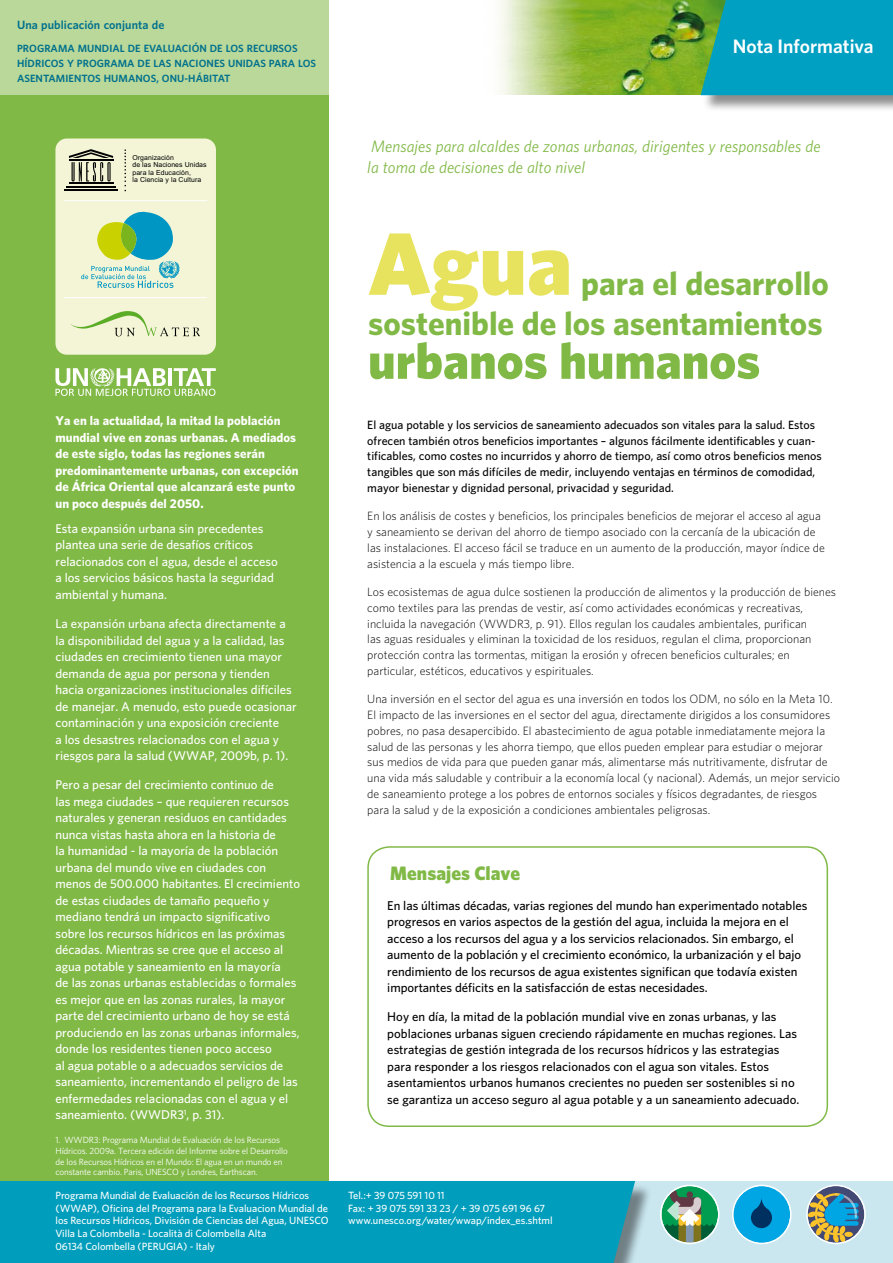
<style>
.page{position:relative;width:893px;height:1263px;background:#fff}
.page>*{position:absolute;margin:0;border:0;box-sizing:border-box;transform-origin:0 0}
.t1{font:900 88.5px "Whitney";color:#e7e35e}
.t2{font:900 51px "Whitney";color:#81b947}
.t3{font:700 33px/40.5px "Whitney";color:#81b947;text-align:right}
.t4{font:500 21px "Whitney";color:#fff}
.t5{font:600 19.5px "Whitney";color:#fff}
.t6{font:900 19.5px "Whitney";color:#81b947}
.t7{font:italic 16.5px/21px "Whitney";letter-spacing:.005em;color:#81b947}
.t8{font:500 12.75px/16.5px "Whitney";color:#fff}
.t9{font:500 12.75px/16.5px "Whitney";letter-spacing:-.005em;color:#000}
.t10{font:700 12.75px/16.5px "Whitney";letter-spacing:.005em;color:#fff}
.t11{font:300 12px/15.8px "Whitney";color:#000}
.t12{font:500 12px/15.8px "Whitney";color:#000}
.t13{font:600 12px "Whitney";letter-spacing:.005em;color:#00708d}
.t14{font:500 10.5px/12.6px "Whitney";color:#fff}
.t15{font:600 10.5px/15px "Whitney";letter-spacing:.005em;color:#00708d}
.t16{font:9px/10.8px "Whitney";letter-spacing:-.015em;color:#fff}
.t17{font:6.9px/7.5px "Arial";letter-spacing:.01em;color:#000}
</style>
<div class="page">
<div style="left:0;top:0;width:329px;height:1209px;background:#81b947"></div>
<div style="left:0;top:0;width:329px;height:94px;background:#b9d899"></div>
<div style="left:0;top:1181px;width:602px;height:82px;background:#009ebc"></div>
<div style="left:55px;top:138px;width:161px;height:217px;background:#f3f5d6;border-radius:11px"></div>
<svg style="left:71px;top:311px;width:129px;height:25px"></svg>
<svg style="left:81px;top:211px;width:98px;height:77px"></svg>
<hr style="left:64px;top:297px;width:143px;height:1px;background:#fff">
<hr style="left:64px;top:200px;width:143px;height:1px;background:#fff">
<svg style="left:124px;top:149px;width:2px;height:42px"></svg>
<hr style="left:69px;top:182px;width:44px;height:2px;background:#000">
<hr style="left:66px;top:186px;width:50px;height:1px;background:#000">
<hr style="left:64px;top:189px;width:54px;height:2px;background:#000">
<svg style="left:69px;top:149px;width:44px;height:32px"></svg>
<svg style="left:602px;top:1181px;width:291px;height:82px"></svg>
<img style="left:500px;top:0;width:201px;height:95px">
<div style="left:701px;top:0;width:192px;height:112px;background:#000;opacity:.45"></div>
<svg style="left:701px;top:0;width:192px;height:95px"></svg>
<div style="left:367px;top:846px;width:461px;height:281px;border:2px solid #81b947;border-radius:21px"></div>
<svg style="left:55px;top:368px;width:161px;height:28px"></svg>
<p class="t13" style="left:17px;top:16px;width:149px">UNA PUBLICACIÓN CONJUNTA DE</p>
<p class="t15" style="left:17px;top:41px;width:70px">PROGRAMA MUN</p>
<p class="t15" style="left:17px;top:41px;width:301px;text-indent:85px">DIAL DE EVALUACI ÓN DE LOS RECU RSOS<br>HÍDRI COS Y PROGRAMA DE LAS NACI ON ES UNI DAS PARA LOS<br>ASENTAMI ENTOS HUMANOS, ONU-HÁBITAT</p>
<h3 class="t4" style="left:753px;top:32px;width:117px">Briefing Note</h3>
<h3 class="t5" style="left:733px;top:33px;width:142px">NOTA INFORMATIVA</h3>
<p class="t17" style="left:132px;top:154px;width:76px">Organización<br>de las Naciones Unidas para la Educación,<br>la Ciencia y la Cultura</p>
<p class="t10" style="left:55px;top:412px;width:245px">Ya en la actualidad, la mitad la población mundial vive en zonas urbanas. A mediados de este siglo, todas las regiones serán predominantemente urbanas, con excepción de África Oriental que alcanzará este punto un poco después del 2050.</p>
<p class="t8" style="left:55px;top:520px;width:224px">Esta expansión urbana sin precedentes plantea una serie de desafíos críticos relacionados con el agua, desde el acceso a los servicios básicos hasta la seguridad ambiental y humana.</p>
<p class="t8" style="left:55px;top:615px;width:243px">La expansión urbana afecta directamente a la disponibilidad del agua y a la calidad, las ciudades en crecimiento tienen una mayor demanda de agua por persona y tienden hacia organizaciones institucionales difíciles de manejar. A menudo, esto puede ocasionar contaminación y una exposición creciente<br>a los desastres relacionados con el agua y riesgos para la salud (WWAP, 2009b, p. 1).</p>
<p class="t8" style="left:55px;top:776px;width:246px">Pero a pesar del crecimiento continuo de<br>las mega ciudades – que requieren recursos naturales y generan residuos en cantidades nunca vistas hasta ahora en la historia de<br>la humanidad - la mayoría de la población urbana del mundo vive en ciudades con menos de 500.000 habitantes. El crecimiento de estas ciudades de tamaño pequeño y mediano tendrá un impacto significativo sobre los recursos hídricos en las próximas décadas. Mientras se cree que el acceso al agua potable y saneamiento en la mayoría<br>de las zonas urbanas establecidas o formales es mejor que en las zonas rurales, la mayor parte del crecimiento urbano de hoy se está produciendo en las zonas urbanas informales, donde los residentes tienen poco acceso<br>al agua potable o a adecuados servicios de saneamiento, incrementando el peligro de las enfermedades relacionadas con el agua y el saneamiento. (WWDR3<sup>1</sup>, p. 31).</p>
<p class="t16" style="left:55px;top:1134px;width:234px">1. WWDR3: Programa Mundial de Evaluación de los Recursos Hídricos. 2009a. Tercera edición del Informe sobre el Desarrollo de los Recursos Hídricos en el Mundo: El agua en un mundo en constante cambio. Paris, UNESCO y Londres, Earthscan.</p>
<p class="t14" style="left:55px;top:1189px;width:275px">Programa Mundial de Evaluación de los Recursos Hídricos (WWAP), Oficina del Programa para la Evaluacion Mundial de los Recursos Hídricos, División de Ciencias del Agua, UNESCO Villa La Colombella - Località di Colombella Alta<br>06134 Colombella (PERUGIA) - Italy</p>
<h3 class="t7" style="left:367px;top:135px;width:455px">Mensajes para alcaldes de zonas urbanas, dirigentes y responsables de la toma de decisiones de alto nivel</h3>
<h1 class="t1" style="left:368px;top:204px;width:206px">Agua</h1>
<h3 class="t3" style="left:368px;top:262px;width:462px">para el desarrollo<br>sostenible de los asentamientos</h3>
<h2 class="t2" style="left:368px;top:327px;width:394px">urbanos humanos</h2>
<p class="t12" style="left:367px;top:417px;width:456px">El agua potable y los servicios de saneamiento adecuados son vitales para la salud. Estos ofrecen también otros beneficios importantes – algunos fácilmente identificables y cuan&shy;tificables, como costes no incurridos y ahorro de tiempo, así como otros beneficios menos tangibles que son más difíciles de medir, incluyendo ventajas en términos de comodidad, mayor bienestar y dignidad personal, privacidad y seguridad.</p>
<p class="t11" style="left:367px;top:508px;width:459px">En los análisis de costes y beneficios, los principales beneficios de mejorar el acceso al agua y saneamiento se derivan del ahorro de tiempo asociado con la cercanía de la ubicación de las instalaciones. El acceso fácil se traduce en un aumento de la producción, mayor índice de asistencia a la escuela y más tiempo libre.</p>
<p class="t11" style="left:367px;top:584px;width:470px">Los ecosistemas de agua dulce sostienen la producción de alimentos y la producción de bienes como textiles para las prendas de vestir, así como actividades económicas y recreativas, incluida la navegación (WWDR3, p. 91). Ellos regulan los caudales ambientales, purifican<br>las aguas residuales y eliminan la toxicidad de los residuos, regulan el clima, proporcionan protección contra las tormentas, mitigan la erosión y ofrecen beneficios culturales; en particular, estéticos, educativos y espirituales.</p>
<p class="t11" style="left:367px;top:691px;width:474px">Una inversión en el sector del agua es una inversión en todos los ODM, no sólo en la Meta 10.<br>El impacto de las inversiones en el sector del agua, directamente dirigidos a los consumidores pobres, no pasa desapercibido. El abastecimiento de agua potable inmediatamente mejora la salud de las personas y les ahorra tiempo, que ellos pueden emplear para estudiar o mejorar sus medios de vida para que pueden ganar más, alimentarse más nutritivamente, disfrutar de una vida más saludable y contribuir a la economía local (y nacional). Además, un mejor servicio de saneamiento protege a los pobres de entornos sociales y físicos degradantes, de riesgos para la salud y de la exposición a condiciones ambientales peligrosas.</p>
<h3 class="t6" style="left:390px;top:860px;width:131px">Mensajes Clave</h3>
<p class="t9" style="left:387px;top:897px;width:421px">En las últimas décadas, varias regiones del mundo han experimentado notables progresos en varios aspectos de la gestión del agua, incluida la mejora en el acceso a los recursos del agua y a los servicios relacionados. Sin embargo, el aumento de la población y el crecimiento económico, la urbanización y el bajo rendimiento de los recursos de agua existentes significan que todavía existen importantes déficits en la satisfacción de estas necesidades.</p>
<p class="t9" style="left:387px;top:1008px;width:413px">Hoy en día, la mitad de la población mundial vive en zonas urbanas, y las poblaciones urbanas siguen creciendo rápidamente en muchas regiones. Las estrategias de gestión integrada de los recursos hídricos y las estrategias para responder a los riesgos relacionados con el agua son vitales. Estos asentamientos urbanos humanos crecientes no pueden ser sostenibles si no se garantiza un acceso seguro al agua potable y a un saneamiento adecuado.</p>
<p class="t14" style="left:348px;top:1189px;width:206px">Tel.:+ 39 075 591 10 11<br>Fax: + 39 075 591 33 23 / + 39 075 691 96 67 www.unesco.org/water/wwap/index_es.shtml</p>
</div>
